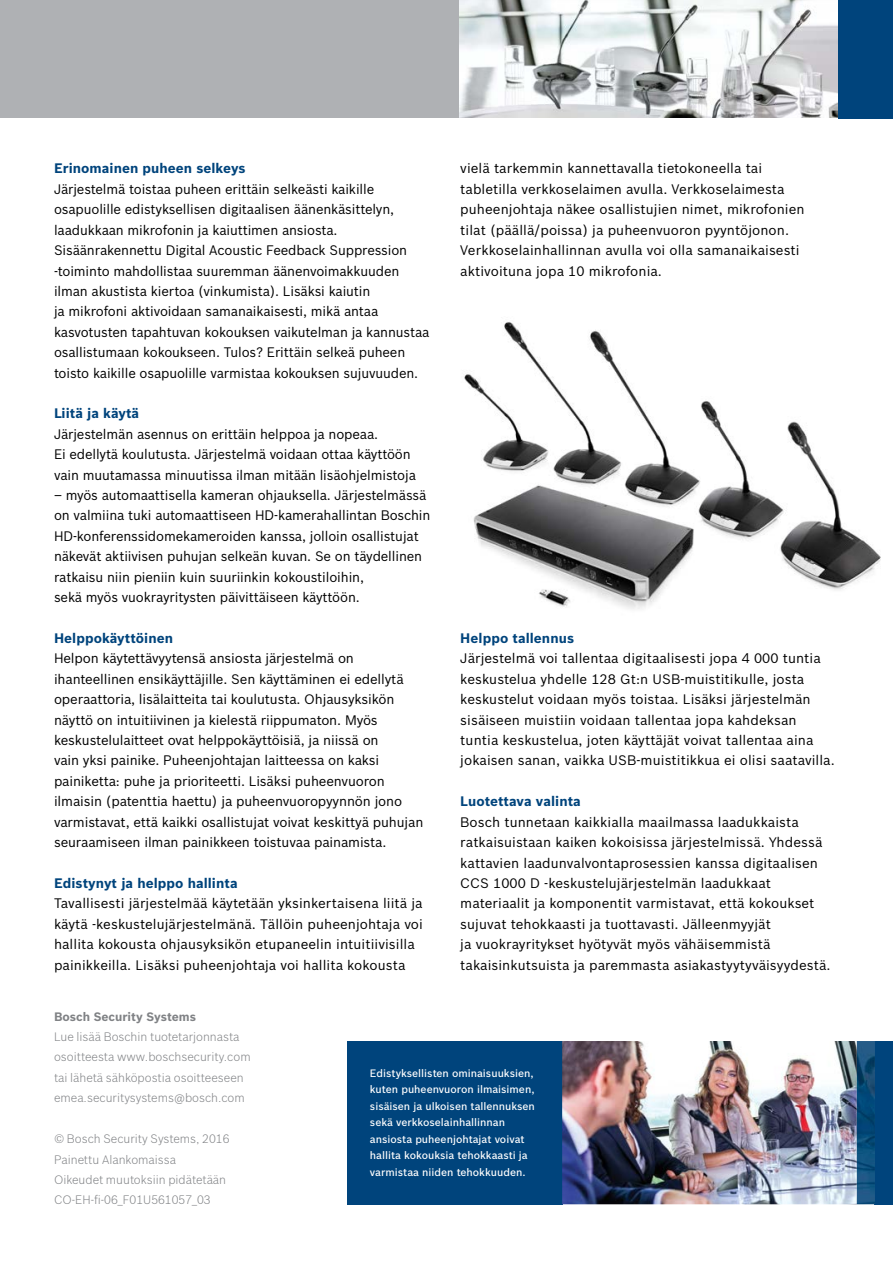
<style>
.page{position:relative;width:893px;height:1263px;background:#fff}
.page>*{position:absolute;margin:0;border:0;box-sizing:border-box;transform-origin:0 0}
.t1{font:13.5px/20.4px "Bosch Sans";letter-spacing:-.01em;color:#000}
.t2{font:700 13.5px "Bosch Sans";letter-spacing:.005em;color:#00447c}
.t3{font:300 12px/20.4px "Bosch Sans";color:#808285}
.t4{font:700 12px "Bosch Sans";color:#808285}
.t5{font:500 10.5px/16.5px "Bosch Sans";color:#fff}
</style>
<div class="page">
<img style="left:464px;top:322px;width:417px;height:287px">
<div style="left:347px;top:1041px;width:216px;height:163px;background:#00447c"></div>
<div style="left:875px;top:1041px;width:18px;height:163px;background:#00447c"></div>
<img style="left:562px;top:1041px;width:295px;height:163px">
<img style="left:857px;top:1041px;width:18px;height:163px">
<div style="left:0;top:0;width:460px;height:118px;background:#afb1b4"></div>
<img style="left:460px;top:0;width:379px;height:118px">
<div style="left:839px;top:0;width:54px;height:118px;background:#00447c"></div>
<p class="t2" style="left:54px;top:158px;width:193px">Erinomainen puheen selkeys</p>
<p class="t1" style="left:54px;top:178px;width:377px">Järjestelmä toistaa puheen erittäin selkeästi kaikille osapuolille edistyksellisen digitaalisen äänenkäsittelyn, laadukkaan mikrofonin ja kaiuttimen ansiosta.<br>Sisäänrakennettu Digital Acoustic Feedback Suppression -toiminto mahdollistaa suuremman äänenvoimakkuuden ilman akustista kiertoa (vinkumista). Lisäksi kaiutin<br>ja mikrofoni aktivoidaan samanaikaisesti, mikä antaa kasvotusten tapahtuvan kokouksen vaikutelman ja kannustaa osallistumaan kokoukseen. Tulos? Erittäin selkeä puheen toisto kaikille osapuolille varmistaa kokouksen sujuvuuden.</p>
<p class="t2" style="left:54px;top:403px;width:87px">Liitä ja käytä</p>
<p class="t1" style="left:54px;top:423px;width:363px">Järjestelmän asennus on erittäin helppoa ja nopeaa.<br>Ei edellytä koulutusta. Järjestelmä voidaan ottaa käyttöön vain muutamassa minuutissa ilman mitään lisäohjelmistoja</p>
<p class="t1" style="left:54px;top:484px;width:378px">– myös automaattisella kameran ohjauksella. Järjestelmässä on valmiina tuki automaattiseen HD-kamerahallintan Boschin HD-konferenssidomekameroiden kanssa, jolloin osallistujat näkevät aktiivisen puhujan selkeän kuvan. Se on täydellinen ratkaisu niin pieniin kuin suuriinkin kokoustiloihin,<br>sekä myös vuokrayritysten päivittäiseen käyttöön.</p>
<p class="t2" style="left:54px;top:628px;width:121px">Helppokäyttöinen</p>
<p class="t1" style="left:54px;top:647px;width:371px">Helpon käytettävyytensä ansiosta järjestelmä on ihanteellinen ensikäyttäjille. Sen käyttäminen ei edellytä operaattoria, lisälaitteita tai koulutusta. Ohjausyksikön näyttö on intuitiivinen ja kielestä riippumaton. Myös keskustelulaitteet ovat helppokäyttöisiä, ja niissä on<br>vain yksi painike. Puheenjohtajan laitteessa on kaksi painiketta: puhe ja prioriteetti. Lisäksi puheenvuoron ilmaisin (patenttia haettu) ja puheenvuoropyynnön jono varmistavat, että kaikki osallistujat voivat keskittyä puhujan seuraamiseen ilman painikkeen toistuvaa painamista.</p>
<p class="t2" style="left:54px;top:873px;width:185px">Edistynyt ja helppo hallinta</p>
<p class="t1" style="left:54px;top:892px;width:370px">Tavallisesti järjestelmää käytetään yksinkertaisena liitä ja käytä -keskustelujärjestelmänä. Tällöin puheenjohtaja voi hallita kokousta ohjausyksikön etupaneelin intuitiivisilla painikkeilla. Lisäksi puheenjohtaja voi hallita kokousta</p>
<p class="t1" style="left:460px;top:157px;width:346px">vielä tarkemmin kannettavalla tietokoneella tai tabletilla verkkoselaimen avulla. Verkkoselaimesta puheenjohtaja näkee osallistujien nimet, mikrofonien tilat (päällä/poissa) ja puheenvuoron pyyntöjonon.<br>Verkkoselainhallinnan avulla voi olla samanaikaisesti aktivoituna jopa 10 mikrofonia.</p>
<p class="t2" style="left:460px;top:628px;width:115px">Helppo tallennus</p>
<p class="t1" style="left:460px;top:647px;width:376px">Järjestelmä voi tallentaa digitaalisesti jopa 4 000 tuntia keskustelua yhdelle 128 Gt:n USB-muistitikulle, josta keskustelut voidaan myös toistaa. Lisäksi järjestelmän sisäiseen muistiin voidaan tallentaa jopa kahdeksan tuntia keskustelua, joten käyttäjät voivat tallentaa aina jokaisen sanan, vaikka USB-muistitikkua ei olisi saatavilla.</p>
<p class="t2" style="left:460px;top:791px;width:122px">Luotettava valinta</p>
<p class="t1" style="left:460px;top:811px;width:372px">Bosch tunnetaan kaikkialla maailmassa laadukkaista ratkaisuistaan kaiken kokoisissa järjestelmissä. Yhdessä kattavien laadunvalvontaprosessien kanssa digitaalisen CCS 1000 D -keskustelujärjestelmän laadukkaat materiaalit ja komponentit varmistavat, että kokoukset sujuvat tehokkaasti ja tuottavasti. Jälleenmyyjät<br>ja vuokrayritykset hyötyvät myös vähäisemmistä takaisinkutsuista ja paremmasta asiakastyytyväisyydestä.</p>
<p class="t4" style="left:54px;top:1007px;width:143px">Bosch Security Systems</p>
<p class="t3" style="left:54px;top:1026px;width:198px">Lue lisää Boschin tuotetarjonnasta osoitteesta www.boschsecurity.com tai lähetä sähköpostia osoitteeseen emea.securitysystems@bosch.com</p>
<p class="t3" style="left:54px;top:1128px;width:177px">© Bosch Security Systems, 2016<br>Painettu Alankomaissa<br>Oikeudet muutoksiin pidätetään<br>CO-EH-fi-06_F01U561057_03</p>
<p class="t5" style="left:370px;top:1064px;width:167px">Edistyksellisten ominaisuuksien, kuten puheenvuoron ilmaisimen, sisäisen ja ulkoisen tallennuksen sekä verkkoselainhallinnan ansiosta puheenjohtajat voivat hallita kokouksia tehokkaasti ja varmistaa niiden tehokkuuden.</p>
</div>
